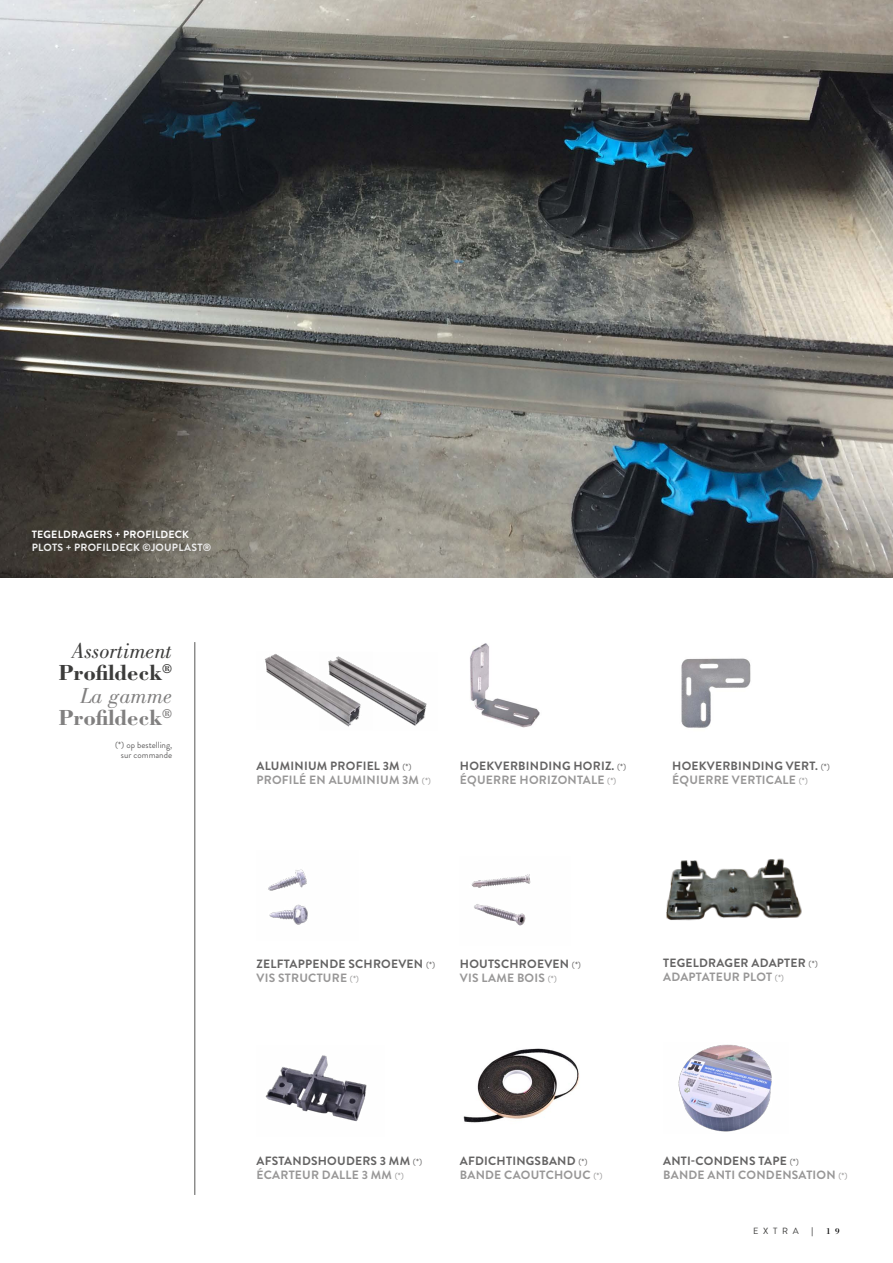
<style>
.page{position:relative;width:893px;height:1263px;background:#fff}
.page>*{position:absolute;margin:0;border:0;box-sizing:border-box;transform-origin:0 0}
.t1{font:italic 22.5px/22.5px "Bodoni Std";color:#3c3c3b;text-align:right}
.t2{font:700 12px/14.4px "Brandon Grotesque";letter-spacing:.02em;color:#646363}
.t3{font:700 12px/14.4px "Brandon Grotesque";letter-spacing:.02em;color:#989797}
.t4{font:700 10.5px "Brandon Grotesque";letter-spacing:.02em;color:#ededed}
.t5{font:700 10.5px "Brandon Grotesque";letter-spacing:.02em;color:#fff}
.t6{font:9px/10.8px "Brandon Grotesque";color:#646363;text-align:right}
.t7{font:9px "Brandon Grotesque";letter-spacing:.52em;color:#3c3c3b}
.t8{font:9px "Bodoni Std";color:#000}
.s1{font-weight:700;font-style:normal}
.s2{color:#818080}
.s3{font-weight:700;font-style:normal;color:#818080}
.s4{color:#646363}
.s5{font-weight:400;font-size:9px;color:#646363}
.s6{font-weight:400;font-size:9px}
.s7{color:#989797}
.s8{font-weight:400;font-size:9px;color:#989797}
.s9{font-family:"Bodoni Std";color:#000}
</style>
<div class="page">
<hr style="left:194px;top:642px;width:1px;height:553px;background:#575756">
<img style="left:264px;top:654px;width:55px;height:53px">
<img style="left:666px;top:858px;width:136px;height:63px">
<img style="left:265px;top:1055px;width:102px;height:66px">
<img style="left:681px;top:658px;width:70px;height:70px">
<img style="left:268px;top:869px;width:40px;height:56px">
<img style="left:471px;top:874px;width:60px;height:52px">
<img style="left:463px;top:1048px;width:117px;height:75px">
<img style="left:470px;top:643px;width:70px;height:85px">
<img style="left:319px;top:656px;width:108px;height:71px">
<img style="left:0;top:0;width:893px;height:577px">
<img style="left:678px;top:1044px;width:94px;height:88px">
<p class="t5" style="left:32px;top:527px;width:159px">TEGELDRAGERS + PROFILDECK</p>
<p class="t4" style="left:32px;top:540px;width:181px">PLOTS + PROFILDECK ©JOUPLAST®</p>
<h1 class="t1" style="left:58px;top:639px;width:115px">Assortiment<br><span class="s1">Profildeck</span><sup>®<br></sup><span class="s2">La gamme<br></span><span class="s3">Profildeck</span><sup>®</sup></h1>
<p class="t6" style="left:115px;top:739px;width:59px">(*) op bestelling, sur commande</p>
<p class="t3" style="left:257px;top:759px;width:176px"><span class="s4">ALUMINIUM PROFIEL 3M</span> <span class="s5">(*)<br></span>PROFILÉ EN ALUMINIUM 3M <span class="s6">(*)</span></p>
<p class="t2" style="left:460px;top:759px;width:168px">HOEKVERBINDING HORIZ. <span class="s6">(*)<br></span><span class="s7">ÉQUERRE HORIZONTALE</span> <span class="s8">(*)</span></p>
<p class="t2" style="left:672px;top:759px;width:159px">HOEKVERBINDING VERT. <span class="s6">(*)<br></span><span class="s7">ÉQUERRE VERTICALE</span> <span class="s8">(*)</span></p>
<p class="t2" style="left:257px;top:956px;width:180px">ZELFTAPPENDE SCHROEVEN <span class="s6">(*)<br></span><span class="s7">VIS STRUCTURE</span> <span class="s8">(*)</span></p>
<p class="t2" style="left:460px;top:956px;width:123px">HOUTSCHROEVEN <span class="s6">(*)<br></span><span class="s7">VIS LAME BOIS</span> <span class="s8">(*)</span></p>
<p class="t2" style="left:663px;top:956px;width:156px">TEGELDRAGER ADAPTER <span class="s6">(*)<br></span><span class="s7">ADAPTATEUR PLOT</span> <span class="s8">(*)</span></p>
<p class="t2" style="left:257px;top:1154px;width:167px">AFSTANDSHOUDERS 3 MM <span class="s6">(*)<br></span><span class="s7">ÉCARTEUR DALLE 3 MM</span> <span class="s8">(*)</span></p>
<p class="t2" style="left:460px;top:1154px;width:144px">AFDICHTINGSBAND <span class="s6">(*)<br></span><span class="s7">BANDE CAOUTCHOUC</span> <span class="s8">(*)</span></p>
<p class="t3" style="left:663px;top:1154px;width:186px"><span class="s4">ANTI-CONDENS TAPE</span> <span class="s5">(*)<br></span>BANDE ANTI CONDENSATION <span class="s6">(*)</span></p>
<p class="t7" style="left:753px;top:1225px;width:63px">EXTRA <span class="s9">|</span></p>
<p class="t8" style="left:826px;top:1226px;width:15px">1 9</p>
</div>
